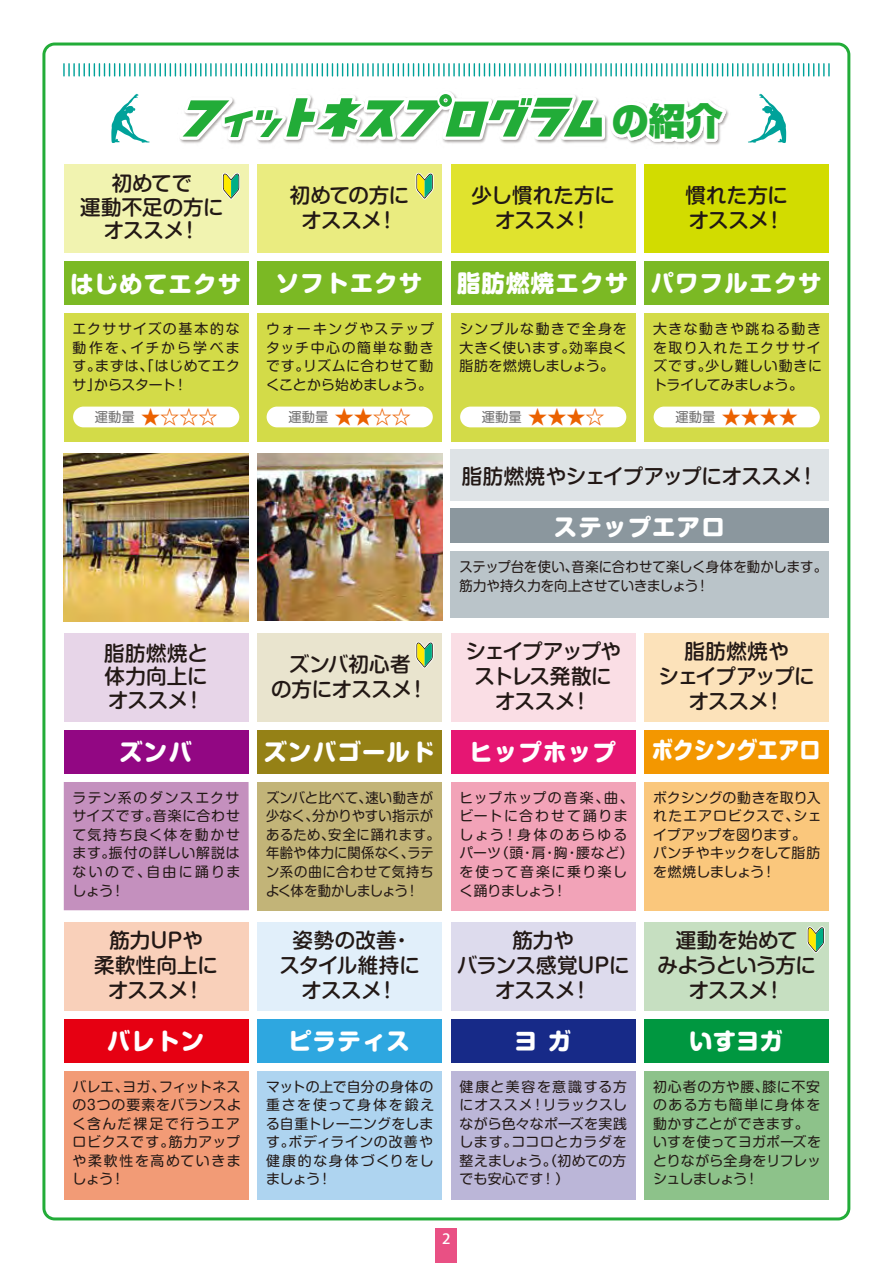
<style>
.page{position:relative;width:893px;height:1263px;background:#fff}
.page>*{position:absolute;margin:0;border:0;box-sizing:border-box;transform-origin:0 0}
.t1{font:900 36.9px "Shin Go Pro";color:#22ac38}
.t2{font:800 23.4px "Shin M Go Pro";letter-spacing:.05em;color:#fff}
.t3{font:800 23.4px "Shin M Go Pro";color:#fff;scale:.9 1}
.t4{font:500 20.55px/24.9px "Shin M Go Pro";letter-spacing:-.015em;color:#221815;text-align:center}
.t5{font:500 20.55px/24.9px "Shin M Go Pro";letter-spacing:-.05em;color:#221815;text-align:center}
.t6{font:19.05px "Shin M Go Pro";color:#eb6100}
.t7{font:500 14.1px "Koz Go Pro";color:#fff;scale:1.06 1}
.t8{font:13.95px/18.5px "Shin M Go Pro";letter-spacing:.04em;color:#221815;text-align:justify}
.t9{font:13.95px/18.5px "Shin M Go Pro";letter-spacing:.015em;color:#221815;scale:.96 1}
.t10{font:13.95px/18.5px "Shin M Go Pro";letter-spacing:.1em;color:#221815}
.t11{font:13.95px/18.5px "Shin M Go Pro";letter-spacing:.01em;color:#221815}
.t12{font:13.95px/18.5px "Shin M Go Pro";letter-spacing:.005em;color:#221815;scale:.96 1}
.s1{font-size:13.35px;color:#727171}
</style>
<div class="page">
<div style="left:436px;top:1228px;width:21px;height:35px;background:#e95084"></div>
<img style="left:42px;top:43px;width:808px;height:1177px">
<div style="left:64px;top:164px;width:185px;height:88px;background:#f1f3b0"></div>
<svg style="left:222px;top:173px;width:18px;height:26px"></svg>
<div style="left:64px;top:261px;width:185px;height:44px;background:#7bb924"></div>
<div style="left:64px;top:313px;width:185px;height:128px;background:#d3db48"></div>
<div style="left:73px;top:407px;width:166px;height:20px;background:#fff;border-radius:10px"></div>
<div style="left:257px;top:164px;width:185px;height:88px;background:#eaec80"></div>
<svg style="left:416px;top:173px;width:18px;height:26px"></svg>
<div style="left:257px;top:261px;width:185px;height:44px;background:#7bb924"></div>
<div style="left:257px;top:313px;width:185px;height:128px;background:#d3db48"></div>
<div style="left:267px;top:407px;width:166px;height:20px;background:#fff;border-radius:10px"></div>
<div style="left:451px;top:164px;width:185px;height:88px;background:#e0e32e"></div>
<div style="left:451px;top:261px;width:185px;height:44px;background:#7bb924"></div>
<div style="left:451px;top:313px;width:185px;height:128px;background:#d3db48"></div>
<div style="left:460px;top:407px;width:166px;height:20px;background:#fff;border-radius:10px"></div>
<div style="left:644px;top:164px;width:185px;height:88px;background:#d2dc00"></div>
<div style="left:644px;top:261px;width:185px;height:44px;background:#7bb924"></div>
<div style="left:644px;top:313px;width:185px;height:128px;background:#d3db48"></div>
<div style="left:654px;top:407px;width:166px;height:20px;background:#fff;border-radius:10px"></div>
<div style="left:257px;top:782px;width:185px;height:128px;background:#c2b478"></div>
<div style="left:257px;top:730px;width:185px;height:43px;background:#958116"></div>
<div style="left:257px;top:633px;width:185px;height:88px;background:#e9e4ce"></div>
<svg style="left:416px;top:642px;width:18px;height:26px"></svg>
<div style="left:64px;top:782px;width:185px;height:128px;background:#c490be"></div>
<div style="left:64px;top:730px;width:185px;height:43px;background:#920783"></div>
<div style="left:64px;top:633px;width:185px;height:88px;background:#e7d5e8"></div>
<div style="left:451px;top:782px;width:185px;height:128px;background:#f2a3b8"></div>
<div style="left:451px;top:730px;width:185px;height:43px;background:#e61673"></div>
<div style="left:451px;top:633px;width:185px;height:88px;background:#fadee5"></div>
<div style="left:644px;top:782px;width:185px;height:128px;background:#fac77c"></div>
<div style="left:644px;top:730px;width:185px;height:43px;background:#f39700"></div>
<div style="left:644px;top:633px;width:185px;height:88px;background:#fce2ba"></div>
<div style="left:64px;top:1071px;width:185px;height:128px;background:#f29b76"></div>
<div style="left:64px;top:1019px;width:185px;height:43px;background:#e60012"></div>
<div style="left:64px;top:922px;width:185px;height:88px;background:#f9d0ba"></div>
<div style="left:451px;top:1071px;width:185px;height:128px;background:#bbb6d8"></div>
<div style="left:451px;top:922px;width:185px;height:88px;background:#dddbed"></div>
<div style="left:451px;top:1019px;width:185px;height:43px;background:#172a88"></div>
<div style="left:257px;top:1071px;width:185px;height:128px;background:#aed4f0"></div>
<div style="left:257px;top:922px;width:185px;height:88px;background:#e1effa"></div>
<div style="left:257px;top:1019px;width:185px;height:43px;background:#2ea7e0"></div>
<div style="left:644px;top:1071px;width:185px;height:128px;background:#8dc28a"></div>
<div style="left:644px;top:1019px;width:185px;height:43px;background:#009740"></div>
<div style="left:644px;top:922px;width:185px;height:88px;background:#c6dfc1"></div>
<svg style="left:807px;top:926px;width:18px;height:27px"></svg>
<div style="left:451px;top:449px;width:378px;height:51px;background:#dee3e6"></div>
<div style="left:451px;top:509px;width:378px;height:34px;background:#8b979e"></div>
<div style="left:451px;top:551px;width:378px;height:66px;background:#bac4c9"></div>
<h3 class="t4" style="left:80px;top:170px;width:145px;line-height:23.4px">初めてで<br>運動不足の方にオススメ！</h3>
<h2 class="t2" style="left:70px;top:265px;width:173px">はじめてエクサ</h2>
<p class="t8" style="left:73px;top:318px;width:169px">エクササイズの基本的な動作を、イチから学べます。まずは、「はじめてエクサ」からスタート！</p>
<h3 class="t6" style="left:95px;top:401px;width:124px"><span class="s1">運動量</span> ★☆☆☆</h3>
<h3 class="t4" style="left:104px;top:639px;width:105px;line-height:23.4px;text-align:justify">脂肪燃焼と体力向上にオススメ！</h3>
<h2 class="t2" style="left:119px;top:733px;width:74px">ズンバ</h2>
<p class="t8" style="left:73px;top:787px;width:169px">ラテン系のダンスエクササイズです。音楽に合わせて気持ち良く体を動かせます。振付の詳しい解説はないので、自由に踊りましょう！</p>
<h3 class="t4" style="left:94px;top:926px;width:125px">筋力UPや<br>柔軟性向上にオススメ！</h3>
<h2 class="t2" style="left:107px;top:1022px;width:99px">バレトン</h2>
<p class="t8" style="left:73px;top:1076px;width:170px">バレエ、ヨガ、フィットネスの3つの要素をバランスよく含んだ裸足で行うエアロビクスです。筋力アップや柔軟性を高めていきましょう！</p>
<h3 class="t4" style="left:290px;top:181px;width:121px">初めての方にオススメ！</h3>
<h2 class="t2" style="left:276px;top:264px;width:148px">ソフトエクサ</h2>
<p class="t8" style="left:266px;top:318px;width:169px">ウォーキングやステップタッチ中心の簡単な動きです。リズムに合わせて動くことから始めましょう。</p>
<h3 class="t6" style="left:288px;top:401px;width:124px"><span class="s1">運動量</span> ★★☆☆</h3>
<h1 class="t1" style="left:612px;top:91px;width:112px">の紹介</h1>
<h3 class="t4" style="left:472px;top:181px;width:145px">少し慣れた方にオススメ！</h3>
<h2 class="t2" style="left:457px;top:264px;width:173px">脂肪燃焼エクサ</h2>
<p class="t8" style="left:460px;top:318px;width:169px">シンプルな動きで全身を大きく使います。効率良く脂肪を燃焼しましょう。</p>
<h3 class="t6" style="left:482px;top:401px;width:124px"><span class="s1">運動量</span> ★★★☆</h3>
<h3 class="t4" style="left:685px;top:181px;width:104px;text-align:left">慣れた方にオススメ！</h3>
<h2 class="t2" style="left:650px;top:264px;width:173px">パワフルエクサ</h2>
<p class="t8" style="left:653px;top:318px;width:170px">大きな動きや跳ねる動きを取り入れたエクササイズです。少し難しい動きにトライしてみましょう。</p>
<h3 class="t6" style="left:675px;top:401px;width:124px"><span class="s1">運動量</span> ★★★★</h3>
<h3 class="t4" style="left:462px;top:461px;width:358px">脂肪燃焼やシェイプアップにオススメ！</h3>
<h2 class="t2" style="left:554px;top:508px;width:173px">ステップエアロ</h2>
<p class="t12" style="left:460px;top:556px;width:384px">ステップ台を使い、音楽に合わせて楽しく身体を動かします。筋力や持久力を向上させていきましょう！</p>
<h3 class="t4" style="left:271px;top:649px;width:158px">ズンバ初心者<br>の方にオススメ！</h3>
<h2 class="t2" style="left:263px;top:733px;width:173px">ズンバゴールド</h2>
<p class="t9" style="left:266px;top:787px;width:183px">ズンバと比べて、速い動きが少なく、分かりやすい指示があるため、安全に踊れます。年齢や体力に関係なく、ラテン系の曲に合わせて気持ちよく体を動かしましょう！</p>
<h3 class="t4" style="left:279px;top:926px;width:142px">姿勢の改善・スタイル維持にオススメ！</h3>
<h2 class="t2" style="left:288px;top:1022px;width:123px">ピラティス</h2>
<p class="t8" style="left:266px;top:1076px;width:170px">マットの上で自分の身体の重さを使って身体を鍛える自重トレーニングをします。ボディラインの改善や健康的な身体づくりをしましょう！</p>
<h3 class="t5" style="left:465px;top:637px;width:157px">シェイプアップやストレス発散にオススメ！</h3>
<h2 class="t2" style="left:469px;top:733px;width:148px">ヒップホップ</h2>
<p class="t10" style="left:460px;top:787px;width:176px">ヒップホップの音楽、曲、ビートに合わせて踊りましょう！身体のあらゆるパーツ（頭・肩・胸・腰など）を使って音楽に乗り楽しく踊りましょう！</p>
<h3 class="t4" style="left:457px;top:926px;width:175px">筋力や<br>バランス感覚UPにオススメ！</h3>
<h2 class="t2" style="left:514px;top:1022px;width:59px">ヨ ガ</h2>
<p class="t8" style="left:460px;top:1076px;width:169px">健康と美容を意識する方にオススメ！リラックスしながら色々なポーズを実践します。ココロとカラダを整えましょう。（初めての方でも安心です！）</p>
<p class="t7" style="left:442px;top:1229px;width:9px">2</p>
<h3 class="t4" style="left:659px;top:637px;width:158px">脂肪燃焼や<br>シェイプアップにオススメ！</h3>
<h2 class="t3" style="left:652px;top:731px;width:189px">ボクシングエアロ</h2>
<p class="t11" style="left:653px;top:787px;width:170px">ボクシングの動きを取り入れたエアロビクスで、シェイプアップを図ります。パンチやキックをして脂肪を燃焼しましょう！</p>
<h3 class="t4" style="left:657px;top:926px;width:160px">運動を始めて<br>みようという方にオススメ！</h3>
<h2 class="t2" style="left:689px;top:1022px;width:95px">いすヨガ</h2>
<p class="t8" style="left:653px;top:1076px;width:170px;text-align:left">初心者の方や腰、膝に不安のある方も簡単に身体を動かすことができます。いすを使ってヨガポーズをとりながら全身をリフレッシュしましょう！</p>
</div>
